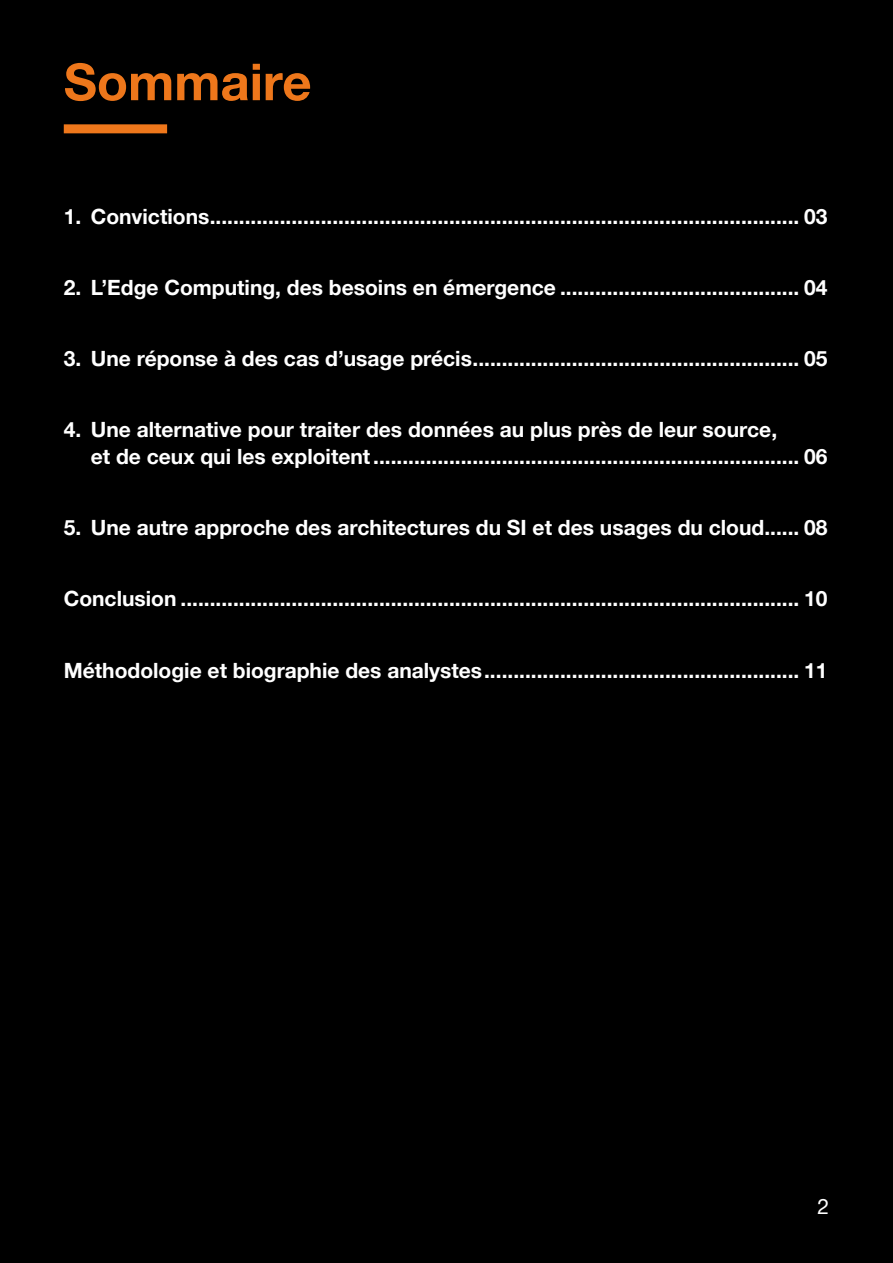
<style>
.page{position:relative;width:893px;height:1263px;background:#000}
.page>*{position:absolute;margin:0;border:0;box-sizing:border-box;transform-origin:0 0}
.t1{font:700 51px "Helvetica Neue";color:#ee771b}
.t2{font:700 21px/27px "Helvetica Neue";color:#fff}
.t3{font:21px "Helvetica Neue";color:#fff}
</style>
<div class="page">
<div style="left:64px;top:124px;width:103px;height:9px;background:#ee771b"></div>
<h1 class="t1" style="left:64px;top:51px;width:249px">Sommaire</h1>
<p class="t2" style="left:64px;top:203px;width:765px">1. Convictions..................................................................................................... 03</p>
<p class="t2" style="left:64px;top:274px;width:765px">2. L’Edge Computing, des besoins en émergence ......................................... 04</p>
<p class="t2" style="left:64px;top:345px;width:765px">3. Une réponse à des cas d’usage précis........................................................ 05</p>
<p class="t2" style="left:91px;top:416px;width:738px;text-indent:-27px">4. Une alternative pour traiter des données au plus près de leur source,<br>et de ceux qui les exploitent......................................................................... 06</p>
<p class="t2" style="left:64px;top:514px;width:765px">5. Une autre approche des architectures du SI et des usages du cloud...... 08</p>
<p class="t2" style="left:64px;top:585px;width:765px">Conclusion .......................................................................................................... 10</p>
<p class="t2" style="left:64px;top:656px;width:765px">Méthodologie et biographie des analystes...................................................... 11</p>
<p class="t3" style="left:817px;top:1194px;width:13px">2</p>
</div>
